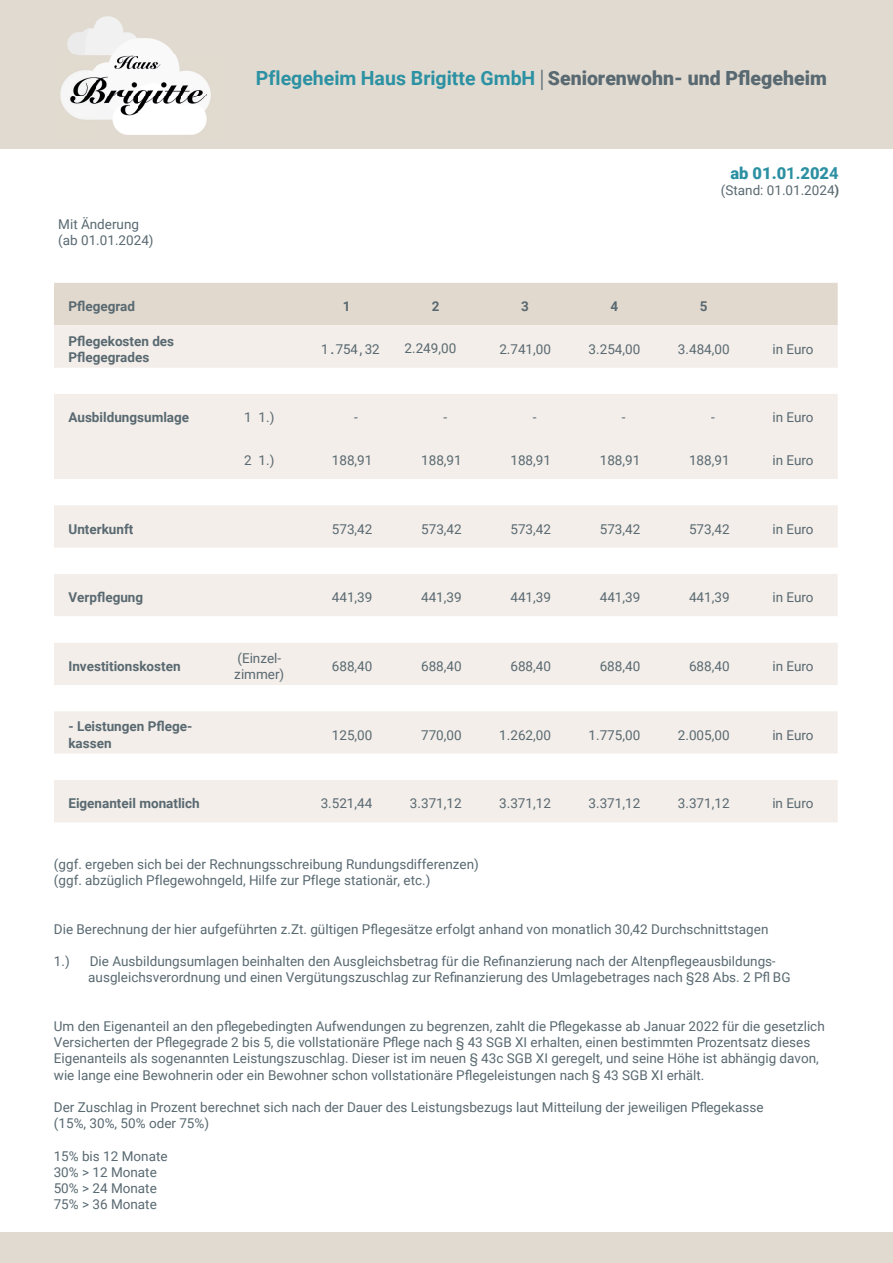
<style>
.page{position:relative;width:893px;height:1263px;background:#fff}
.page>*{position:absolute;margin:0;border:0;box-sizing:border-box;transform-origin:0 0}
.t1{font:700 19.5px "Roboto";color:#2b91a3}
.t2{font:900 16.5px "Roboto";color:#2b90a2}
.t3{font:13.5px/16.2px "Roboto";color:#596971}
.t4{font:700 13.5px/16.2px "Roboto";color:#596971}
.t5{font:13.5px "Roboto Mono";color:#596971}
.s1{font-family:"Acumin Pro Cond";font-weight:400;color:#596971}
.s2{font-weight:900;color:#596971}
.s3{font-weight:700}
</style>
<div class="page">
<div style="left:0;top:1232px;width:893px;height:31px;background:#e1dad0"></div>
<div style="left:0;top:0;width:893px;height:149px;background:#e1dad0"></div>
<img style="left:60px;top:16px;width:151px;height:119px">
<div style="left:54px;top:283px;width:784px;height:42px;background:#e2d9ce"></div>
<div style="left:54px;top:325px;width:784px;height:497px;background:#f3eee9"></div>
<svg style="left:54px;top:368px;width:784px;height:412px;fill:#f3eee9"></svg>
<h1 class="t1" style="left:256px;top:65px;width:572px">Pflegeheim Haus Brigitte GmbH <span class="s1">|</span> <span class="s2">Seniorenwohn- und Pflegeheim</span></h1>
<p class="t2" style="left:730px;top:161px;width:110px">ab 01.0<span class="s3">1.</span>202<span class="s3">4</span></p>
<p class="t3" style="left:58px;top:216px;width:97px">Mit Änderung (ab 01.01.2024)</p>
<p class="t3" style="left:721px;top:182px;width:120px">(Stand: 01.01.2024<span class="s3">)</span></p>
<p class="t4" style="left:69px;top:298px;width:68px">Pflegegrad</p>
<p class="t4" style="left:343px;top:298px;width:9px">1</p>
<p class="t4" style="left:432px;top:298px;width:9px">2</p>
<p class="t4" style="left:521px;top:298px;width:9px">3</p>
<p class="t4" style="left:611px;top:298px;width:9px">4</p>
<p class="t4" style="left:700px;top:298px;width:9px">5</p>
<p class="t4" style="left:68px;top:332px;width:107px">Pflegekosten des<br>Pflegegrades</p>
<p class="t5" style="left:321px;top:339px;width:61px">1.754,32</p>
<p class="t3" style="left:405px;top:340px;width:53px">2.249,00</p>
<p class="t3" style="left:499px;top:340px;width:53px">2.741,00</p>
<p class="t3" style="left:589px;top:340px;width:53px">3.254,00</p>
<p class="t3" style="left:678px;top:340px;width:53px">3.484,00</p>
<p class="t3" style="left:772px;top:340px;width:43px">in Euro</p>
<p class="t4" style="left:68px;top:409px;width:122px">Ausbildungsumlage</p>
<p class="t3" style="left:244px;top:409px;width:32px">1 1.)</p>
<p class="t3" style="left:354px;top:409px;width:5px">-</p>
<p class="t3" style="left:443px;top:409px;width:5px">-</p>
<p class="t3" style="left:533px;top:409px;width:5px">-</p>
<p class="t3" style="left:622px;top:409px;width:5px">-</p>
<p class="t3" style="left:711px;top:409px;width:5px">-</p>
<p class="t3" style="left:772px;top:409px;width:43px">in Euro</p>
<p class="t3" style="left:244px;top:451px;width:32px">2 1.)</p>
<p class="t3" style="left:332px;top:451px;width:42px">188,91</p>
<p class="t3" style="left:421px;top:451px;width:42px">188,91</p>
<p class="t3" style="left:510px;top:451px;width:42px">188,91</p>
<p class="t3" style="left:600px;top:451px;width:42px">188,91</p>
<p class="t3" style="left:689px;top:451px;width:42px">188,91</p>
<p class="t3" style="left:772px;top:451px;width:43px">in Euro</p>
<p class="t4" style="left:68px;top:520px;width:66px">Unterkunft</p>
<p class="t3" style="left:332px;top:520px;width:42px">573,42</p>
<p class="t3" style="left:421px;top:520px;width:42px">573,42</p>
<p class="t3" style="left:510px;top:520px;width:42px">573,42</p>
<p class="t3" style="left:600px;top:520px;width:42px">573,42</p>
<p class="t3" style="left:689px;top:520px;width:42px">573,42</p>
<p class="t3" style="left:772px;top:520px;width:43px">in Euro</p>
<p class="t4" style="left:68px;top:589px;width:76px">Verpflegung</p>
<p class="t3" style="left:332px;top:589px;width:42px">441,39</p>
<p class="t3" style="left:421px;top:589px;width:42px">441,39</p>
<p class="t3" style="left:510px;top:589px;width:42px">441,39</p>
<p class="t3" style="left:600px;top:589px;width:42px">441,39</p>
<p class="t3" style="left:689px;top:589px;width:42px">441,39</p>
<p class="t3" style="left:772px;top:589px;width:43px">in Euro</p>
<p class="t4" style="left:68px;top:657px;width:114px">Investitionskosten</p>
<p class="t3" style="left:234px;top:649px;width:52px">(Einzel&shy;zimmer)</p>
<p class="t3" style="left:332px;top:657px;width:42px">688,40</p>
<p class="t3" style="left:421px;top:657px;width:42px">688,40</p>
<p class="t3" style="left:510px;top:657px;width:42px">688,40</p>
<p class="t3" style="left:600px;top:657px;width:42px">688,40</p>
<p class="t3" style="left:689px;top:657px;width:42px">688,40</p>
<p class="t3" style="left:772px;top:657px;width:43px">in Euro</p>
<p class="t4" style="left:68px;top:718px;width:125px">- Leistungen Pflege&shy;kassen</p>
<p class="t3" style="left:332px;top:726px;width:42px">125,00</p>
<p class="t3" style="left:421px;top:726px;width:42px">770,00</p>
<p class="t3" style="left:499px;top:726px;width:53px">1.262,00</p>
<p class="t3" style="left:589px;top:726px;width:53px">1.775,00</p>
<p class="t3" style="left:678px;top:726px;width:53px">2.005,00</p>
<p class="t3" style="left:772px;top:726px;width:43px">in Euro</p>
<p class="t4" style="left:68px;top:795px;width:133px">Eigenanteil monatlich</p>
<p class="t3" style="left:321px;top:795px;width:53px">3.521,44</p>
<p class="t3" style="left:410px;top:795px;width:53px">3.371,12</p>
<p class="t3" style="left:499px;top:795px;width:53px">3.371,12</p>
<p class="t3" style="left:589px;top:795px;width:53px">3.371,12</p>
<p class="t3" style="left:678px;top:795px;width:53px">3.371,12</p>
<p class="t3" style="left:772px;top:795px;width:43px">in Euro</p>
<p class="t3" style="left:54px;top:855px;width:426px">(ggf. ergeben sich bei der Rechnungsschreibung Rundungsdifferenzen) (ggf. abzüglich Pflegewohngeld, Hilfe zur Pflege stationär, etc.)</p>
<p class="t3" style="left:54px;top:920px;width:716px">Die Berechnung der hier aufgeführten z.Zt. gültigen Pflegesätze erfolgt anhand von monatlich 30,42 Durchschnittstagen</p>
<p class="t3" style="left:54px;top:953px;width:17px">1.)</p>
<p class="t3" style="left:88px;top:953px;width:704px">Die Ausbildungsumlagen beinhalten den Ausgleichsbetrag für die Refinanzierung nach der Altenpflegeausbildungs&shy;ausgleichsverordnung und einen Vergütungszuschlag zur Refinanzierung des Umlagebetrages nach §28 Abs. 2 Pfl BG</p>
<p class="t3" style="left:54px;top:1017px;width:772px">Um den Eigenanteil an den pfl egebedingten Aufwendungen zu begrenzen, zahlt die Pflegekasse ab Januar 2022 für die gesetzlich Versicherten der Pflegegrade 2 bis 5, die vollstationäre Pflege nach § 43 SGB XI erhalten, einen bestimmten Prozentsatz dieses Eigenanteils als sogenannten Leistungszuschlag. Dieser ist im neuen § 43c SGB XI geregelt, und seine Höhe ist abhängig davon, wie lange eine Bewohnerin oder ein Bewohner schon vollstationäre Pflegeleistungen nach § 43 SGB XI erhält.</p>
<p class="t3" style="left:54px;top:1098px;width:711px">Der Zuschlag in Prozent berechnet sich nach der Dauer des Leistungsbezugs laut Mitteilung der jeweiligen Pflegekasse (15%, 30%, 50% oder 75%)</p>
<p class="t3" style="left:54px;top:1147px;width:115px">15% bis 12 Monate<br>30% &gt; 12 Monate<br>50% &gt; 24 Monate<br>75% &gt; 36 Monate</p>
</div>
